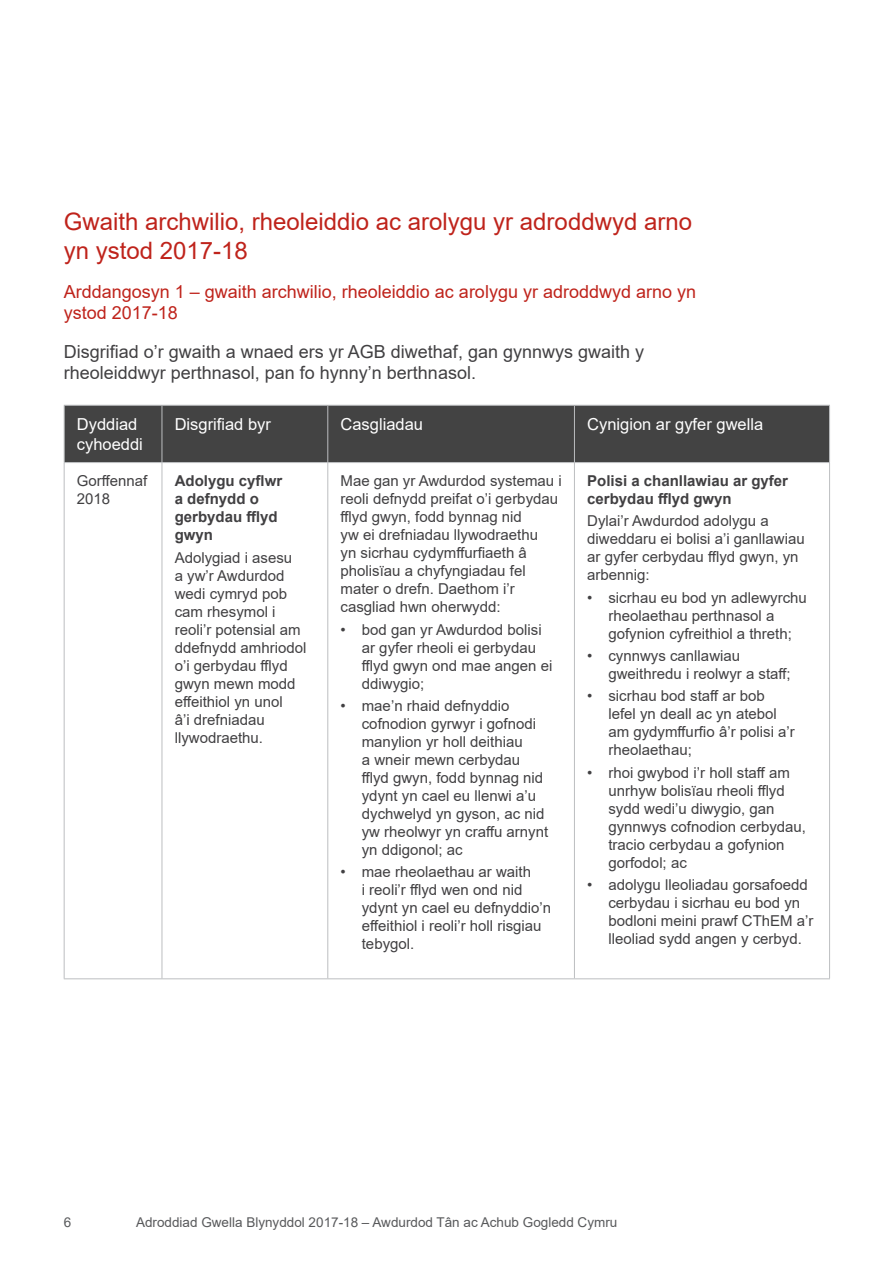
<style>
.page{position:relative;width:893px;height:1263px;background:#fff}
.page>*{position:absolute;margin:0;border:0;box-sizing:border-box;transform-origin:0 0}
.t1{font:24px/28.8px "Arial";color:#bf231b}
.t2{font:18px/21.6px "Arial";color:#414042}
.t3{font:18px/21.6px "Arial";color:#bf231b}
.t4{font:16.5px/19.8px "Arial";color:#fff}
.t5{font:15px/18px "Arial";color:#414042}
.t6{font:700 15px/18px "Arial";color:#414042}
.t7{font:13.5px "Arial";color:#58595b}
</style>
<div class="page">
<div style="left:65px;top:406px;width:764px;height:56px;background:#434343"></div>
<hr style="left:64px;top:405px;width:98px;height:1px;background:#bcbec0">
<hr style="left:64px;top:406px;width:1px;height:56px;background:#bcbec0">
<hr style="left:162px;top:405px;width:166px;height:1px;background:#bcbec0">
<hr style="left:162px;top:406px;width:1px;height:56px;background:#bcbec0">
<hr style="left:328px;top:405px;width:246px;height:1px;background:#bcbec0">
<hr style="left:327px;top:406px;width:1px;height:56px;background:#bcbec0">
<hr style="left:574px;top:405px;width:256px;height:1px;background:#bcbec0">
<hr style="left:574px;top:406px;width:1px;height:56px;background:#bcbec0">
<hr style="left:829px;top:406px;width:1px;height:56px;background:#bcbec0">
<hr style="left:64px;top:462px;width:98px;height:1px;background:#bcbec0">
<hr style="left:64px;top:463px;width:1px;height:515px;background:#bcbec0">
<hr style="left:162px;top:462px;width:166px;height:1px;background:#bcbec0">
<hr style="left:162px;top:463px;width:1px;height:515px;background:#bcbec0">
<hr style="left:328px;top:462px;width:246px;height:1px;background:#bcbec0">
<hr style="left:327px;top:463px;width:1px;height:515px;background:#bcbec0">
<hr style="left:574px;top:462px;width:256px;height:1px;background:#bcbec0">
<hr style="left:574px;top:463px;width:1px;height:515px;background:#bcbec0">
<hr style="left:829px;top:463px;width:1px;height:515px;background:#bcbec0">
<hr style="left:64px;top:978px;width:98px;height:1px;background:#bcbec0">
<hr style="left:162px;top:978px;width:166px;height:1px;background:#bcbec0">
<hr style="left:328px;top:978px;width:246px;height:1px;background:#bcbec0">
<hr style="left:574px;top:978px;width:256px;height:1px;background:#bcbec0">
<h1 class="t1" style="left:64px;top:207px;width:630px">Gwaith archwilio, rheoleiddio ac arolygu yr adroddwyd arno yn ystod 2017-18</h1>
<p class="t3" style="left:64px;top:280px;width:634px">Arddangosyn 1 – gwaith archwilio, rheoleiddio ac arolygu yr adroddwyd arno yn ystod 2017-18</p>
<p class="t2" style="left:64px;top:340px;width:582px">Disgrifiad o’r gwaith a wnaed ers yr AGB diwethaf, gan gynnwys gwaith y rheoleiddwyr perthnasol, pan fo hynny’n berthnasol.</p>
<p class="t4" style="left:77px;top:414px;width:68px">Dyddiad cyhoeddi</p>
<p class="t4" style="left:175px;top:414px;width:98px">Disgrifiad byr</p>
<p class="t4" style="left:341px;top:414px;width:84px">Casgliadau</p>
<p class="t4" style="left:587px;top:414px;width:178px">Cynigion ar gyfer gwella</p>
<p class="t5" style="left:77px;top:472px;width:72px">Gorffennaf<br>2018</p>
<p class="t6" style="left:175px;top:472px;width:109px">Adolygu cyflwr a defnydd o gerbydau fflyd gwyn</p>
<p class="t5" style="left:175px;top:548px;width:133px">Adolygiad i asesu<br>a yw’r Awdurdod wedi cymryd pob cam rhesymol i reoli’r potensial am ddefnydd amhriodol o’i gerbydau fflyd gwyn mewn modd effeithiol yn unol<br>â’i drefniadau llywodraethu.</p>
<p class="t6" style="left:587px;top:472px;width:202px">Polisi a chanllawiau ar gyfer cerbydau fflyd gwyn</p>
<p class="t5" style="left:587px;top:512px;width:219px">Dylai’r Awdurdod adolygu a diweddaru ei bolisi a’i ganllawiau ar gyfer cerbydau fflyd gwyn, yn arbennig:</p>
<p class="t5" style="left:608px;top:588px;width:200px;text-indent:-21px">• sicrhau eu bod yn adlewyrchu rheolaethau perthnasol a gofynion cyfreithiol a threth;</p>
<p class="t5" style="left:608px;top:647px;width:184px;text-indent:-21px">• cynnwys canllawiau gweithredu i reolwyr a staff;</p>
<p class="t5" style="left:608px;top:687px;width:188px;text-indent:-21px">• sicrhau bod staff ar bob lefel yn deall ac yn atebol am gydymffurfio â’r polisi a’r rheolaethau;</p>
<p class="t5" style="left:608px;top:763px;width:199px;text-indent:-21px">• rhoi gwybod i’r holl staff am unrhyw bolisïau rheoli fflyd sydd wedi’u diwygio, gan gynnwys cofnodion cerbydau, tracio cerbydau a gofynion gorfodol; ac</p>
<p class="t5" style="left:608px;top:875px;width:207px;text-indent:-21px">• adolygu lleoliadau gorsafoedd cerbydau i sicrhau eu bod yn bodloni meini prawf CThEM a’r lleoliad sydd angen y cerbyd.</p>
<p class="t5" style="left:341px;top:472px;width:223px">Mae gan yr Awdurdod systemau i reoli defnydd preifat o’i gerbydau fflyd gwyn, fodd bynnag nid<br>yw ei drefniadau llywodraethu<br>yn sicrhau cydymffurfiaeth â pholisïau a chyfyngiadau fel mater o drefn. Daethom i’r casgliad hwn oherwydd:</p>
<p class="t5" style="left:362px;top:620px;width:192px;text-indent:-21px">• bod gan yr Awdurdod bolisi ar gyfer rheoli ei gerbydau fflyd gwyn ond mae angen ei ddiwygio;</p>
<p class="t5" style="left:362px;top:696px;width:188px;text-indent:-21px">• mae’n rhaid defnyddio cofnodion gyrwyr i gofnodi manylion yr holl deithiau<br>a wneir mewn cerbydau fflyd gwyn, fodd bynnag nid ydynt yn cael eu llenwi a’u dychwelyd yn gyson, ac nid yw rheolwyr yn craffu arnynt yn ddigonol; ac</p>
<p class="t5" style="left:362px;top:863px;width:191px;text-indent:-21px">• mae rheolaethau ar waith<br>i reoli’r fflyd wen ond nid ydynt yn cael eu defnyddio’n effeithiol i reoli’r holl risgiau tebygol.</p>
<p class="t7" style="left:64px;top:1213px;width:9px">6</p>
<p class="t7" style="left:136px;top:1213px;width:483px">Adroddiad Gwella Blynyddol 2017-18 – Awdurdod Tân ac Achub Gogledd Cymru</p>
</div>
